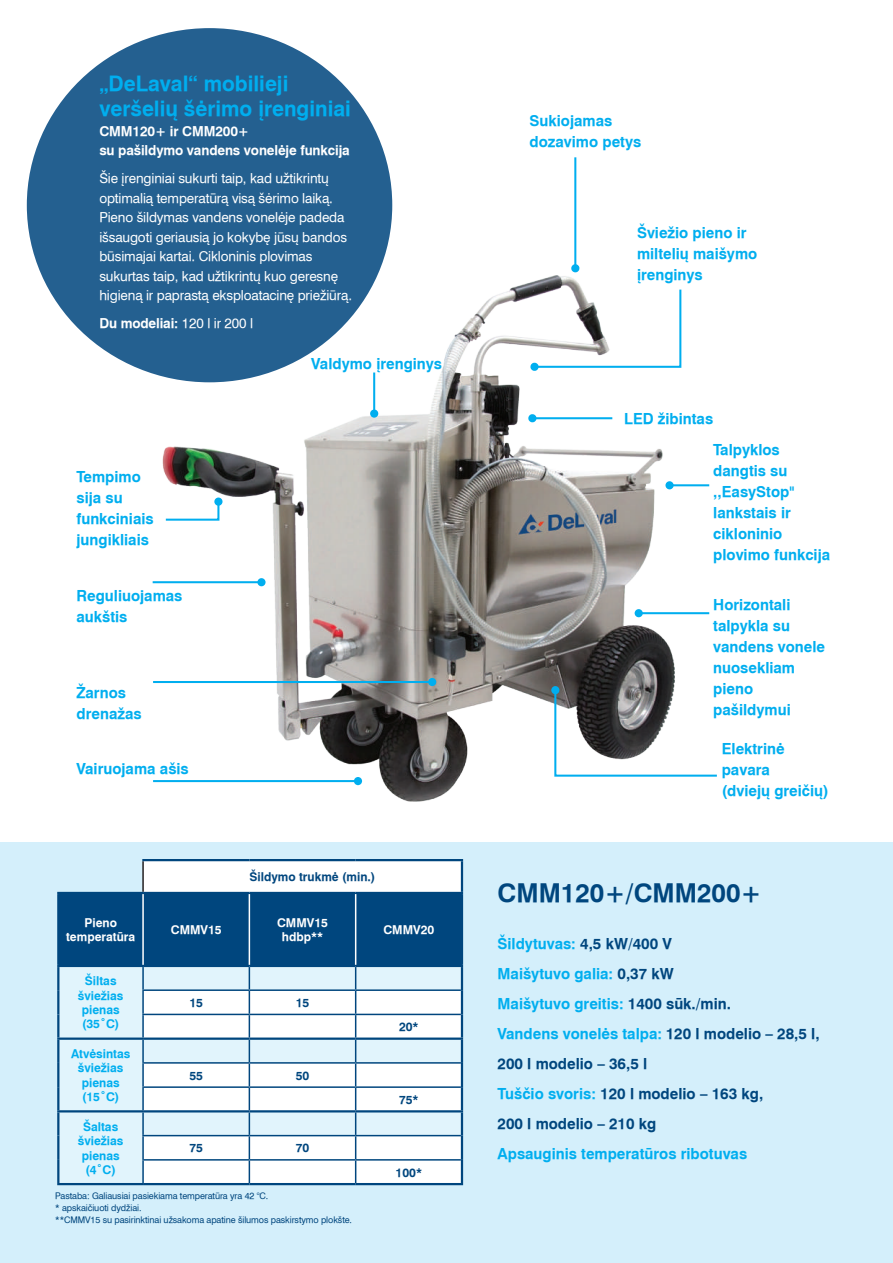
<style>
.page{position:relative;width:893px;height:1263px;background:#fff}
.page>*{position:absolute;margin:0;border:0;box-sizing:border-box;transform-origin:0 0}
.t1{font:25.5px "Helvetica LT Bold";color:#00467e}
.t2{font:21px/25.5px "Helvetica LT Bold";color:#00aeef}
.t3{font:15px/21px "Helvetica LT Bold";color:#00aeef}
.t4{font:15px/30px "Helvetica LT Bold";color:#00467e}
.t5{font:13.5px/19.5px "Helvetica LT";letter-spacing:-.01em;color:#fff}
.t6{font:13.5px/19.5px "Helvetica LT Bold";letter-spacing:-.01em;color:#fff}
.t7{font:12px/14.4px "Helvetica LT Bold";color:#00aeef;text-align:center}
.t8{font:12px "Helvetica LT Bold";color:#00467e}
.t9{font:12px/14.4px "Helvetica LT Bold";color:#fff;text-align:center}
.t10{font:9px/12px "Helvetica LT";letter-spacing:-.01em;color:#00467e}
.s1{font-family:"Helvetica LT"}
.s2{color:#00aeef}
</style>
<div class="page">
<img style="left:136px;top:257px;width:573px;height:545px">
<hr style="left:532px;top:417px;width:80px;height:2px;background:#00aeef">
<svg style="left:528px;top:414px;width:9px;height:9px"></svg>
<svg style="left:530px;top:288px;width:152px;height:83px"></svg>
<hr style="left:574px;top:157px;width:2px;height:111px;background:#00aeef">
<svg style="left:571px;top:264px;width:9px;height:9px"></svg>
<hr style="left:153px;top:780px;width:205px;height:2px;background:#00aeef">
<div style="left:354px;top:777px;width:8px;height:8px;background:#00aeef;border-radius:50%"></div>
<hr style="left:153px;top:681px;width:279px;height:2px;background:#00aeef">
<div style="left:428px;top:678px;width:8px;height:8px;background:#00aeef;border-radius:50%"></div>
<hr style="left:153px;top:581px;width:108px;height:2px;background:#00aeef">
<div style="left:257px;top:578px;width:9px;height:8px;background:#00aeef;border-radius:50%"></div>
<hr style="left:639px;top:612px;width:70px;height:2px;background:#00aeef">
<div style="left:635px;top:609px;width:8px;height:8px;background:#00aeef;border-radius:50%"></div>
<svg style="left:553px;top:688px;width:164px;height:90px"></svg>
<div style="left:551px;top:686px;width:8px;height:8px;background:#00aeef;border-radius:50%"></div>
<hr style="left:670px;top:484px;width:39px;height:2px;background:#00aeef">
<div style="left:665px;top:481px;width:9px;height:8px;background:#00aeef;border-radius:50%"></div>
<svg style="left:164px;top:500px;width:56px;height:22px"></svg>
<svg style="left:214px;top:497px;width:9px;height:9px"></svg>
<hr style="left:373px;top:372px;width:2px;height:42px;background:#00aeef">
<div style="left:370px;top:409px;width:8px;height:9px;background:#00aeef;border-radius:50%"></div>
<div style="left:27px;top:28px;width:365px;height:354px;background:#246090;border-radius:50%"></div>
<div style="left:0;top:842px;width:893px;height:421px;background:#d4effb"></div>
<div style="left:144px;top:861px;width:317px;height:31px;background:#fff"></div>
<hr style="left:142px;top:861px;width:2px;height:31px;background:#231f20">
<hr style="left:57px;top:1183px;width:86px;height:2px;background:#00467e">
<svg style="left:59px;top:894px;width:402px;height:289px"></svg>
<hr style="left:461px;top:861px;width:2px;height:31px;background:#00467e">
<hr style="left:57px;top:967px;width:2px;height:23px;background:#00467e">
<hr style="left:57px;top:990px;width:2px;height:24px;background:#00467e">
<hr style="left:57px;top:1014px;width:2px;height:23px;background:#00467e">
<hr style="left:461px;top:967px;width:2px;height:23px;background:#00467e">
<hr style="left:461px;top:990px;width:2px;height:24px;background:#00467e">
<hr style="left:461px;top:1014px;width:2px;height:23px;background:#00467e">
<hr style="left:57px;top:1040px;width:2px;height:23px;background:#00467e">
<hr style="left:57px;top:1063px;width:2px;height:24px;background:#00467e">
<hr style="left:57px;top:1087px;width:2px;height:23px;background:#00467e">
<hr style="left:461px;top:1040px;width:2px;height:23px;background:#00467e">
<hr style="left:461px;top:1063px;width:2px;height:24px;background:#00467e">
<hr style="left:461px;top:1087px;width:2px;height:23px;background:#00467e">
<hr style="left:57px;top:1112px;width:2px;height:23px;background:#00467e">
<hr style="left:57px;top:1135px;width:2px;height:25px;background:#00467e">
<hr style="left:57px;top:1160px;width:2px;height:23px;background:#00467e">
<hr style="left:461px;top:1112px;width:2px;height:23px;background:#00467e">
<hr style="left:461px;top:1135px;width:2px;height:25px;background:#00467e">
<hr style="left:461px;top:1160px;width:2px;height:23px;background:#00467e">
<hr style="left:143px;top:1183px;width:106px;height:2px;background:#00467e">
<hr style="left:249px;top:1183px;width:107px;height:2px;background:#00467e">
<hr style="left:356px;top:1183px;width:107px;height:2px;background:#00467e">
<hr style="left:57px;top:892px;width:86px;height:2px;background:#00467e">
<hr style="left:57px;top:894px;width:2px;height:71px;background:#00467e">
<hr style="left:461px;top:894px;width:2px;height:71px;background:#00467e">
<hr style="left:57px;top:965px;width:86px;height:2px;background:#00467e">
<hr style="left:143px;top:965px;width:106px;height:2px;background:#00467e">
<hr style="left:249px;top:965px;width:107px;height:2px;background:#00467e">
<hr style="left:356px;top:965px;width:107px;height:2px;background:#00467e">
<hr style="left:142px;top:859px;width:107px;height:2px;background:#00467e">
<hr style="left:249px;top:859px;width:107px;height:2px;background:#00467e">
<hr style="left:356px;top:859px;width:107px;height:2px;background:#00467e">
<hr style="left:143px;top:892px;width:106px;height:2px;background:#00467e">
<hr style="left:249px;top:892px;width:107px;height:2px;background:#00467e">
<hr style="left:356px;top:892px;width:107px;height:2px;background:#00467e">
<hr style="left:57px;top:1037px;width:86px;height:3px;background:#00467e">
<hr style="left:143px;top:1037px;width:106px;height:3px;background:#00467e">
<hr style="left:249px;top:1037px;width:107px;height:3px;background:#00467e">
<hr style="left:356px;top:1037px;width:107px;height:3px;background:#00467e">
<hr style="left:57px;top:1110px;width:86px;height:2px;background:#00467e">
<hr style="left:143px;top:1110px;width:106px;height:2px;background:#00467e">
<hr style="left:249px;top:1110px;width:107px;height:2px;background:#00467e">
<hr style="left:356px;top:1110px;width:107px;height:2px;background:#00467e">
<hr style="left:355px;top:894px;width:1px;height:71px;background:#fff">
<hr style="left:249px;top:894px;width:1px;height:71px;background:#fff">
<hr style="left:142px;top:894px;width:2px;height:71px;background:#fff">
<h2 class="t2" style="left:99px;top:70px;width:253px">„DeLaval“ mobilieji veršelių šėrimo įrenginiai</h2>
<p class="t6" style="left:99px;top:121px;width:252px">CMM120+ ir CMM200+<br>su pašildymo vandens vonelėje funkcija</p>
<p class="t5" style="left:99px;top:168px;width:254px">Šie įrenginiai sukurti taip, kad užtikrintų optimalią temperatūrą visą šėrimo laiką.<br>Pieno šildymas vandens vonelėje padeda išsaugoti geriausią jo kokybę jūsų bandos būsimajai kartai. Cikloninis plovimas sukurtas taip, kad užtikrintų kuo geresnę higieną ir paprastą eksploatacinę priežiūrą.</p>
<p class="t6" style="left:99px;top:313px;width:155px">Du modeliai: <span class="s1">120 l ir 200 l</span></p>
<p class="t3" style="left:77px;top:466px;width:79px">Tempimo sija su funkciniais jungikliais</p>
<p class="t3" style="left:311px;top:353px;width:132px">Valdymo įrenginys</p>
<p class="t3" style="left:530px;top:110px;width:113px">Sukiojamas dozavimo petys</p>
<p class="t3" style="left:637px;top:222px;width:122px">Šviežio pieno ir miltelių maišymo įrenginys</p>
<p class="t3" style="left:713px;top:403px;width:68px;line-height:31px;text-indent:-89px">LED žibintas<br>Talpyklos</p>
<p class="t3" style="left:713px;top:460px;width:118px">dangtis su ,,EasyStop" lankstais ir cikloninio plovimo funkcija</p>
<p class="t3" style="left:77px;top:585px;width:107px">Reguliuojamas aukštis</p>
<p class="t3" style="left:713px;top:594px;width:113px">Horizontali talpykla su vandens vonele nuosekliam pieno pašildymui</p>
<p class="t3" style="left:77px;top:682px;width:67px">Žarnos drenažas</p>
<p class="t3" style="left:77px;top:758px;width:114px">Vairuojama ašis</p>
<p class="t8" style="left:249px;top:869px;width:127px">Šildymo trukmė (min.)</p>
<p class="t9" style="left:66px;top:915px;width:71px">Pieno temperatūra</p>
<p class="t9" style="left:171px;top:922px;width:52px">CMMV15</p>
<p class="t9" style="left:277px;top:915px;width:52px">CMMV15 hdbp**</p>
<p class="t9" style="left:383px;top:922px;width:52px">CMMV20</p>
<p class="t7" style="left:78px;top:974px;width:47px">Šiltas šviežias pienas (35˚C)</p>
<p class="t8" style="left:189px;top:995px;width:15px">15</p>
<p class="t8" style="left:296px;top:995px;width:15px">15</p>
<p class="t8" style="left:399px;top:1019px;width:21px">20*</p>
<p class="t7" style="left:71px;top:1046px;width:61px">Atvėsintas šviežias pienas (15˚C)</p>
<p class="t7" style="left:78px;top:1119px;width:47px">Šaltas šviežias pienas (4˚C)</p>
<p class="t8" style="left:189px;top:1068px;width:15px">55</p>
<p class="t8" style="left:296px;top:1068px;width:15px">50</p>
<p class="t8" style="left:189px;top:1141px;width:15px">75</p>
<p class="t8" style="left:296px;top:1141px;width:15px">70</p>
<p class="t10" style="left:55px;top:1190px;width:298px">Pastaba: Galiausiai pasiekiama temperatūra yra 42 °C.<br>* apskaičiuoti dydžiai.<br>**CMMV15 su pasirinktinai užsakoma apatine šilumos paskirstymo plokšte.</p>
<p class="t8" style="left:399px;top:1092px;width:21px">75*</p>
<p class="t8" style="left:396px;top:1165px;width:28px">100*</p>
<p class="t3" style="left:722px;top:738px;width:109px">Elektrinė pavara<br>(dviejų greičių)</p>
<h1 class="t1" style="left:497px;top:878px;width:266px">CMM120+/CMM200+</h1>
<p class="t4" style="left:497px;top:929px;width:324px"><span class="s2">Šildytuvas:</span> 4,5 kW/400 V<br><span class="s2">Maišytuvo galia:</span> 0,37 kW<br><span class="s2">Maišytuvo greitis:</span> 1400 sūk./min.<br><span class="s2">Vandens vonelės talpa:</span> 120 l modelio – 28,5 l,<br>200 l modelio – 36,5 l<br><span class="s2">Tuščio svoris:</span> 120 l modelio – 163 kg,<br>200 l modelio – 210 kg</p>
<p class="t3" style="left:497px;top:1143px;width:251px">Apsauginis temperatūros ribotuvas</p>
</div>
